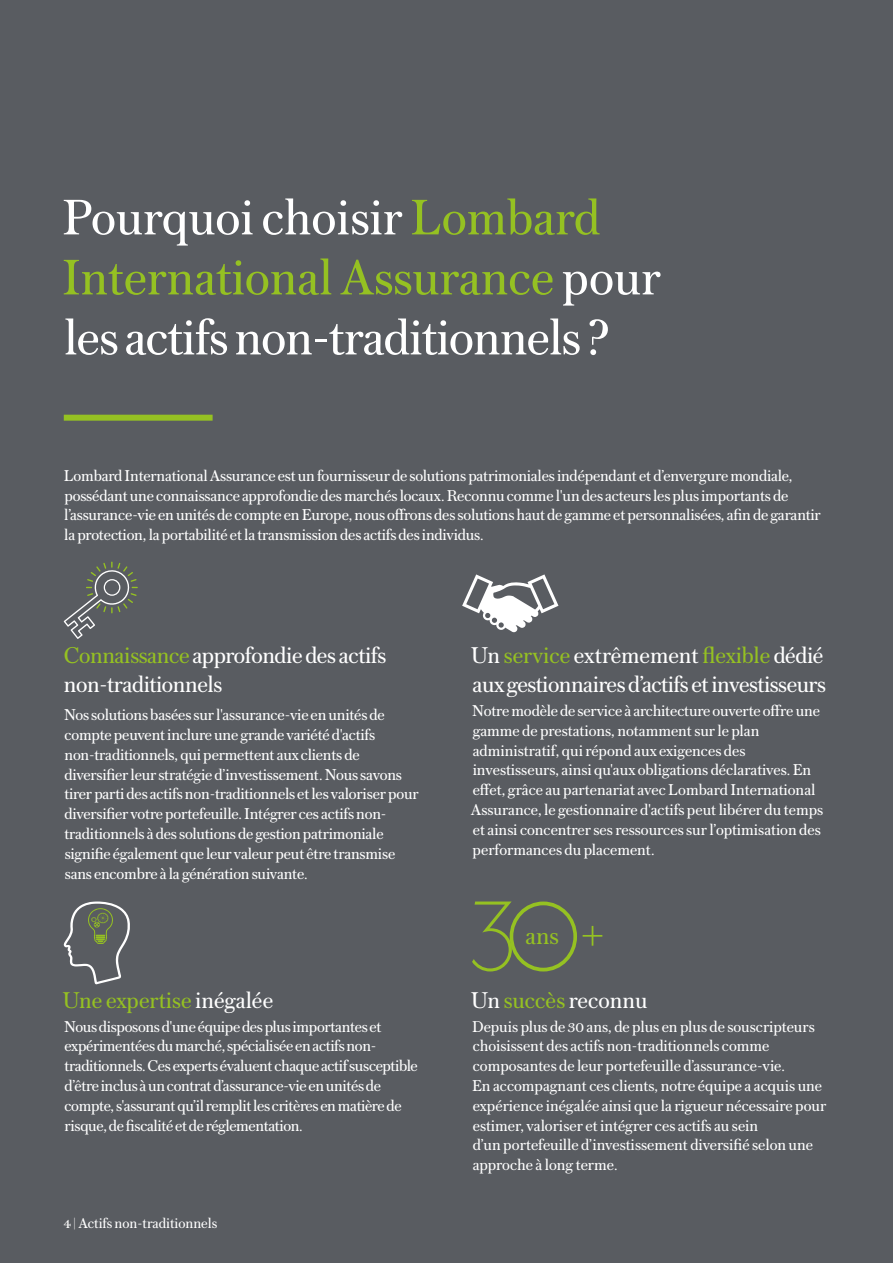
<style>
.page{position:relative;width:893px;height:1263px;background:#595c61}
.page>*{position:absolute;margin:0;border:0;box-sizing:border-box;transform-origin:0 0}
.t1{font:52.5px/60px "Austin Text";color:#fff}
.t2{font:25.5px "Austin Text";color:#95c122}
.t3{font:24px/28.8px "Austin Text";letter-spacing:-.015em;color:#fff}
.t4{font:24px "Austin Text";letter-spacing:.01em;color:#95c122}
.t5{font:24px "Austin Text";letter-spacing:.005em;color:#fff}
.t6{font:16.5px/19.8px "Austin Text";letter-spacing:-.01em;color:#fff}
.t7{font:15px "Austin Text";color:#fff}
.s1{color:#95c122}
.s2{color:#fff}
.s3{font-weight:600;font-size:55.65px}
</style>
<div class="page">
<div style="left:64px;top:415px;width:149px;height:6px;background:#95c122"></div>
<svg style="left:472px;top:901px;width:105px;height:70px"></svg>
<svg style="left:64px;top:562px;width:74px;height:77px"></svg>
<div style="left:104px;top:579px;width:16px;height:17px;border:1px solid #fff;border-radius:50%"></div>
<svg style="left:63px;top:901px;width:67px;height:83px"></svg>
<svg style="left:462px;top:574px;width:96px;height:59px"></svg>
<h1 class="t1" style="left:62px;top:186px;width:600px">Pourquoi choisir <span class="s1">Lombard<br>International Assurance</span> pour les actifs non-traditionnels ?</h1>
<p class="t6" style="left:64px;top:465px;width:758px">Lombard International Assurance est un fournisseur de solutions patrimoniales indépendant et d’envergure mondiale, possédant une connaissance approfondie des marchés locaux. Reconnu comme l'un des acteurs les plus importants de l’assurance-vie en unités de compte en Europe, nous offrons dessolutions haut de gamme et personnalisées, afin de garantir la protection, la portabilité et la transmission des actifs des individus.</p>
<h3 class="t3" style="left:64px;top:640px;width:324px"><span class="s1">Connaissance</span> approfondie des actifs non-traditionnels</h3>
<p class="t6" style="left:64px;top:704px;width:356px">Nos solutions basées sur l'assurance-vie en unités de compte peuvent inclure une grande variété d'actifs non-traditionnels, qui permettent aux clients de diversifier leur stratégie d’investissement. Nous savons tirer parti des actifs non‑traditionnels et les valoriser pour diversifier votre portefeuille. Intégrer ces actifs non&shy;traditionnels à des solutions de gestion patrimoniale signifie également que leur valeur peut être transmise sans encombre à la génération suivante.</p>
<h3 class="t4" style="left:63px;top:983px;width:212px">Une expertise <span class="s2">inégalée</span></h3>
<p class="t6" style="left:64px;top:1016px;width:355px">Nous disposons d'une équipe des plus importantes et expérimentées du marché, spécialisée en actifs non&shy;traditionnels. Ces experts évaluent chaque actif susceptible d’être inclus à un contrat d’assurance-vie en unités de compte, s'assurant qu’il remplit les critères en matière de risque, de fiscalité et de réglementation.</p>
<p class="t7" style="left:64px;top:1213px;width:155px">4 | Actifs non-traditionnels</p>
<h3 class="t3" style="left:471px;top:640px;width:356px">Un <span class="s1">service</span> extrêmement <span class="s1">flexible</span> dédié aux gestionnaires d’actifs et investisseurs</h3>
<p class="t6" style="left:471px;top:700px;width:354px">Notre modèle de service à architecture ouverte offre une gamme de prestations, notamment sur le plan administratif, qui répond aux exigences des investisseurs, ainsi qu'aux obligations déclaratives. En effet, grâce au partenariat avec Lombard International Assurance, le gestionnaire d'actifs peut libérer du temps et ainsi concentrer ses ressources sur l’optimisation des performances du placement.</p>
<h2 class="t2" style="left:526px;top:919px;width:81px">ans <span class="s3">+</span></h2>
<h3 class="t5" style="left:471px;top:983px;width:178px">Un <span class="s1">succès</span> reconnu</h3>
<p class="t6" style="left:472px;top:1016px;width:356px">Depuis plus de 30 ans, de plus en plus de souscripteurs choisissent des actifs non-traditionnels comme composantes de leur portefeuille d’assurance-vie.<br>En accompagnant ces clients, notre équipe a acquis une expérience inégalée ainsi que la rigueur nécessaire pour estimer, valoriser et intégrer ces actifs au sein<br>d’un portefeuille d’investissement diversifié selon une approche à long terme.</p>
</div>
